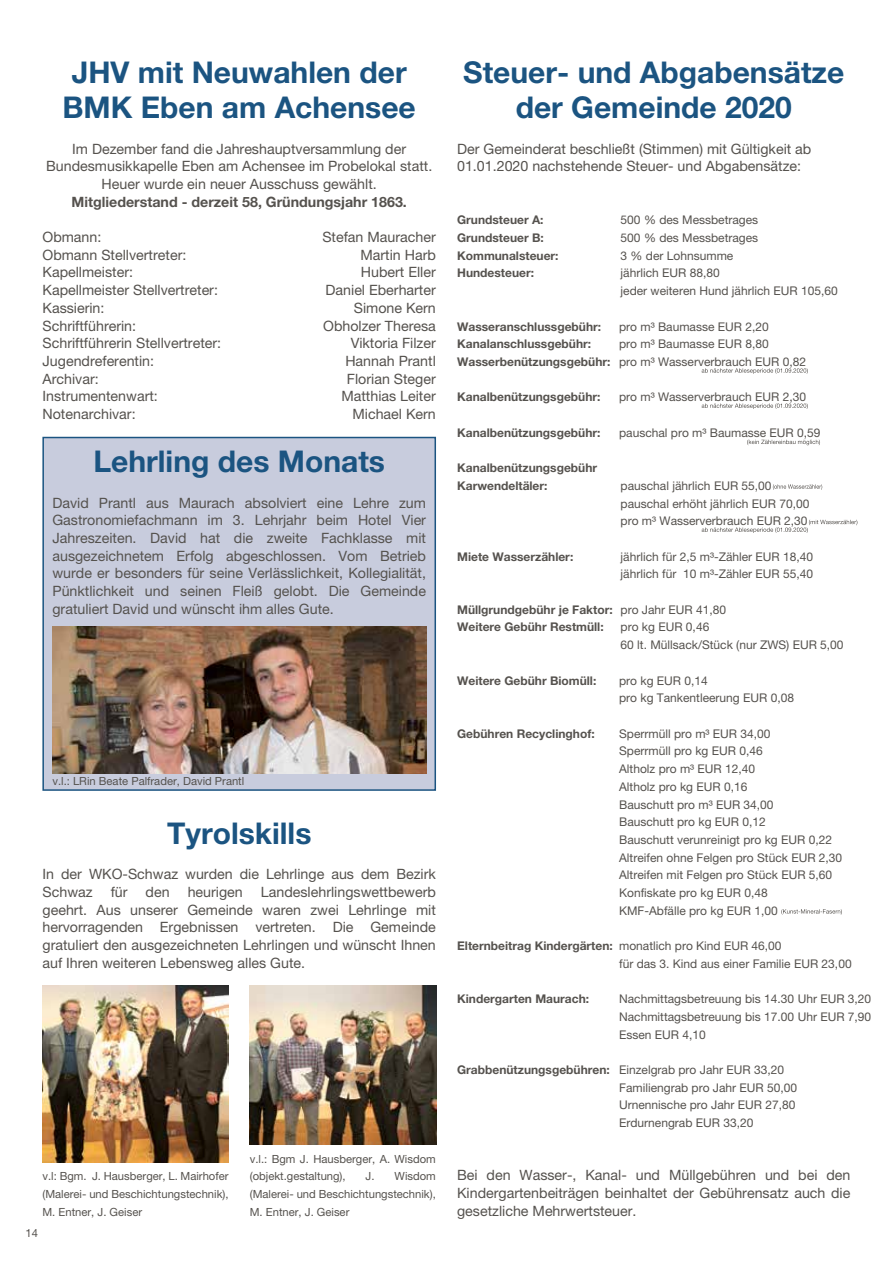
<style>
.page{position:relative;width:893px;height:1263px;background:#fff}
.page>*{position:absolute;margin:0;border:0;box-sizing:border-box;transform-origin:0 0}
.t1{font:700 30px/35.4px "Helvetica Neue LT Pro";color:#1b5481;text-align:center}
.t2{font:14.25px/17.7px "Helvetica Neue LT Pro";color:#55524e;text-align:justify}
.t3{font:700 14.25px "Helvetica Neue LT Pro";color:#55524e}
.t4{font:12px/17.7px "Helvetica Neue LT Pro";color:#55524e}
.t5{font:700 12px/17.7px "Helvetica Neue LT Pro";color:#55524e}
.t6{font:11.25px/17.7px "Helvetica Neue LT Pro";color:#55524e;text-align:justify}
.s1{font-weight:700}
.s2{font-weight:400}
</style>
<div class="page">
<svg style="left:702px;top:403px;width:106px;height:6px"></svg>
<svg style="left:702px;top:368px;width:106px;height:6px"></svg>
<svg style="left:747px;top:440px;width:73px;height:5px"></svg>
<svg style="left:773px;top:484px;width:49px;height:6px"></svg>
<svg style="left:702px;top:520px;width:155px;height:13px"></svg>
<svg style="left:781px;top:909px;width:61px;height:6px"></svg>
<img style="left:43px;top:985px;width:186px;height:177px">
<img style="left:250px;top:985px;width:186px;height:160px">
<div style="left:43px;top:437px;width:392px;height:353px;background:#c8ccdd"></div>
<div style="left:42px;top:437px;width:394px;height:354px;border:2px solid #1b5481"></div>
<img style="left:52px;top:627px;width:374px;height:146px">
<h1 class="t1" style="left:63px;top:54px;width:355px">JHV mit Neuwahlen der<br>BMK Eben am Achensee</h1>
<p class="t2" style="left:46px;top:139px;width:388px;text-align:center">Im Dezember fand die Jahreshauptversammlung der<br>Bundesmusikkapelle Eben am Achensee im Probelokal statt.<br>Heuer wurde ein neuer Ausschuss gewählt.</p>
<p class="t3" style="left:71px;top:193px;width:337px">Mitgliederstand - derzeit 58, Gründungsjahr 1863.</p>
<p class="t2" style="left:43px;top:228px;width:60px">Obmann:</p>
<p class="t2" style="left:322px;top:228px;width:115px">Stefan Mauracher</p>
<p class="t2" style="left:43px;top:246px;width:145px">Obmann Stellvertreter:</p>
<p class="t2" style="left:360px;top:246px;width:77px">Martin Harb</p>
<p class="t2" style="left:43px;top:263px;width:92px">Kapellmeister:</p>
<p class="t2" style="left:361px;top:263px;width:76px">Hubert Eller</p>
<p class="t2" style="left:43px;top:281px;width:177px">Kapellmeister Stellvertreter:</p>
<p class="t2" style="left:326px;top:281px;width:112px">Daniel Eberharter</p>
<p class="t2" style="left:43px;top:299px;width:64px">Kassierin:</p>
<p class="t2" style="left:354px;top:299px;width:84px">Simone Kern</p>
<p class="t2" style="left:43px;top:316px;width:95px">Schriftführerin:</p>
<p class="t2" style="left:323px;top:316px;width:114px">Obholzer Theresa</p>
<p class="t2" style="left:43px;top:334px;width:180px">Schriftführerin Stellvertreter:</p>
<p class="t2" style="left:351px;top:334px;width:87px">Viktoria Filzer</p>
<p class="t2" style="left:43px;top:352px;width:113px">Jugendreferentin:</p>
<p class="t2" style="left:345px;top:352px;width:92px">Hannah Prantl</p>
<p class="t2" style="left:43px;top:369px;width:58px">Archivar:</p>
<p class="t2" style="left:347px;top:369px;width:90px">Florian Steger</p>
<p class="t2" style="left:43px;top:387px;width:117px">Instrumentenwart:</p>
<p class="t2" style="left:341px;top:387px;width:96px">Matthias Leiter</p>
<p class="t2" style="left:43px;top:405px;width:95px">Notenarchivar:</p>
<p class="t2" style="left:352px;top:405px;width:85px">Michael Kern</p>
<h1 class="t1" style="left:93px;top:443px;width:293px">Lehrling des Monats</h1>
<p class="t2" style="left:52px;top:493px;width:375px">David Prantl aus Maurach absolviert eine Lehre zum Gastronomiefachmann im 3. Lehrjahr beim Hotel Vier Jahreszeiten. David hat die zweite Fachklasse mit ausgezeichnetem Erfolg abgeschlossen. Vom Betrieb wurde er besonders für seine Verlässlichkeit, Kollegialität, Pünktlichkeit und seinen Fleiß gelobt. Die Gemeinde gratuliert David und wünscht ihm alles Gute.</p>
<p class="t6" style="left:52px;top:772px;width:193px">v.l.: LRin Beate Palfrader, David Prantl</p>
<h1 class="t1" style="left:167px;top:815px;width:146px">Tyrolskills</h1>
<p class="t2" style="left:43px;top:865px;width:395px">In der WKO-Schwaz wurden die Lehrlinge aus dem Bezirk<br>Schwaz</p>
<p class="t2" style="left:111px;top:883px;width:18px">für</p>
<p class="t2" style="left:146px;top:883px;width:26px">den</p>
<p class="t2" style="left:188px;top:883px;width:57px">heurigen</p>
<p class="t2" style="left:43px;top:883px;width:395px;text-indent:218px">Landeslehrlingswettbewerb geehrt. Aus unserer Gemeinde waren zwei Lehrlinge mit hervorragenden Ergebnissen vertreten. Die Gemeinde gratuliert den ausgezeichneten Lehrlingen und wünscht Ihnen auf Ihren weiteren Lebensweg alles Gute.</p>
<p class="t6" style="left:43px;top:1167px;width:188px">v.l: Bgm. J. Hausberger, L. Mairhofer (Malerei- und Beschichtungstechnik), M. Entner, J. Geiser</p>
<p class="t6" style="left:26px;top:1224px;width:14px">14</p>
<p class="t6" style="left:250px;top:1149px;width:188px">v.l.: Bgm J. Hausberger, A. Wisdom (objekt.gestaltung),</p>
<p class="t6" style="left:250px;top:1167px;width:188px;text-indent:116px">J. Wisdom (Malerei- und Beschichtungstechnik), M. Entner, J. Geiser</p>
<h1 class="t1" style="left:463px;top:54px;width:383px">Steuer- und Abgabensätze der Gemeinde 2020</h1>
<p class="t2" style="left:457px;top:139px;width:356px">Der Gemeinderat beschließt (Stimmen) mit Gültigkeit ab<br>01.01.2020 nachstehende Steuer- und Abgabensätze:</p>
<p class="t5" style="left:457px;top:211px;width:88px">Grundsteuer A:</p>
<p class="t4" style="left:621px;top:211px;width:139px">500 % des Messbetrages</p>
<p class="t5" style="left:457px;top:229px;width:88px">Grundsteuer B:</p>
<p class="t4" style="left:621px;top:229px;width:139px">500 % des Messbetrages</p>
<p class="t5" style="left:457px;top:246px;width:103px">Kommunalsteuer:</p>
<p class="t4" style="left:621px;top:246px;width:114px">3 % der Lohnsumme</p>
<p class="t5" style="left:457px;top:264px;width:78px">Hundesteuer:</p>
<p class="t4" style="left:621px;top:264px;width:219px">jährlich EUR 88,80<br>jeder weiteren Hund jährlich EUR 105,60</p>
<p class="t5" style="left:457px;top:317px;width:145px">Wasseranschlussgebühr:</p>
<p class="t4" style="left:619px;top:317px;width:151px">pro m³ Baumasse EUR 2,20</p>
<p class="t5" style="left:457px;top:335px;width:135px">Kanalanschlussgebühr:</p>
<p class="t4" style="left:457px;top:335px;width:350px;text-indent:162px">pro m³ Baumasse EUR 8,80<br><span class="s1">Wasserbenützungsgebühr:</span> pro m³ Wasserverbrauch EUR 0,82</p>
<p class="t5" style="left:457px;top:388px;width:145px">Kanalbenützungsgebühr:</p>
<p class="t4" style="left:619px;top:388px;width:188px">pro m³ Wasserverbrauch EUR 2,30</p>
<p class="t5" style="left:457px;top:423px;width:145px">Kanalbenützungsgebühr:</p>
<p class="t4" style="left:619px;top:423px;width:203px">pauschal pro m³ Baumasse EUR 0,59</p>
<p class="t5" style="left:457px;top:459px;width:142px">Kanalbenützungsgebühr<br>Karwendeltäler:</p>
<p class="t4" style="left:621px;top:477px;width:190px">pauschal jährlich EUR 55,00 pauschal erhöht jährlich EUR 70,00 pro m³ Wasserverbrauch EUR 2,30</p>
<p class="t5" style="left:457px;top:547px;width:118px">Miete Wasserzähler:</p>
<p class="t4" style="left:621px;top:547px;width:194px">jährlich für 2,5 m³-Zähler EUR 18,40 jährlich für 10 m³-Zähler EUR 55,40</p>
<p class="t5" style="left:457px;top:600px;width:271px">Müllgrundgebühr je Faktor: <span class="s2">pro Jahr EUR 41,80<br></span>Weitere Gebühr Restmüll:</p>
<p class="t4" style="left:621px;top:618px;width:224px">pro kg EUR 0,46<br>60 lt. Müllsack/Stück (nur ZWS) EUR 5,00</p>
<p class="t5" style="left:457px;top:671px;width:141px">Weitere Gebühr Biomüll:</p>
<p class="t4" style="left:619px;top:671px;width:176px">pro kg EUR 0,14<br>pro kg Tankentleerung EUR 0,08</p>
<p class="t5" style="left:457px;top:724px;width:139px">Gebühren Recyclinghof:</p>
<p class="t4" style="left:619px;top:724px;width:225px">Sperrmüll pro m³ EUR 34,00<br>Sperrmüll pro kg EUR 0,46<br>Altholz pro m³ EUR 12,40<br>Altholz pro kg EUR 0,16<br>Bauschutt pro m³ EUR 34,00<br>Bauschutt pro kg EUR 0,12<br>Bauschutt verunreinigt pro kg EUR 0,22<br>Altreifen ohne Felgen pro Stück EUR 2,30<br>Altreifen mit Felgen pro Stück EUR 5,60<br>Konfiskate pro kg EUR 0,48<br>KMF-Abfälle pro kg EUR 1,00</p>
<p class="t4" style="left:619px;top:937px;width:234px;text-indent:-162px"><span class="s1">Elternbeitrag Kindergärten:</span> monatlich pro Kind EUR 46,00<br>für das 3. Kind aus einer Familie EUR 23,00</p>
<p class="t5" style="left:457px;top:990px;width:133px">Kindergarten Maurach:</p>
<p class="t4" style="left:619px;top:990px;width:254px;text-align:justify">Nachmittagsbetreuung bis 14.30 Uhr EUR 3,20<br>Nachmittagsbetreuung bis 17.00 Uhr EUR 7,90<br>Essen EUR 4,10</p>
<p class="t4" style="left:619px;top:1061px;width:180px;text-indent:-162px"><span class="s1">Grabbenützungsgebühren:</span> Einzelgrab pro Jahr EUR 33,20<br>Familiengrab pro Jahr EUR 50,00<br>Urnennische pro Jahr EUR 27,80<br>Erdurnengrab EUR 33,20</p>
<p class="t2" style="left:457px;top:1166px;width:395px">Bei den Wasser-, Kanal- und Müllgebühren und bei den Kindergartenbeiträgen beinhaltet der Gebührensatz auch die gesetzliche Mehrwertsteuer.</p>
</div>
